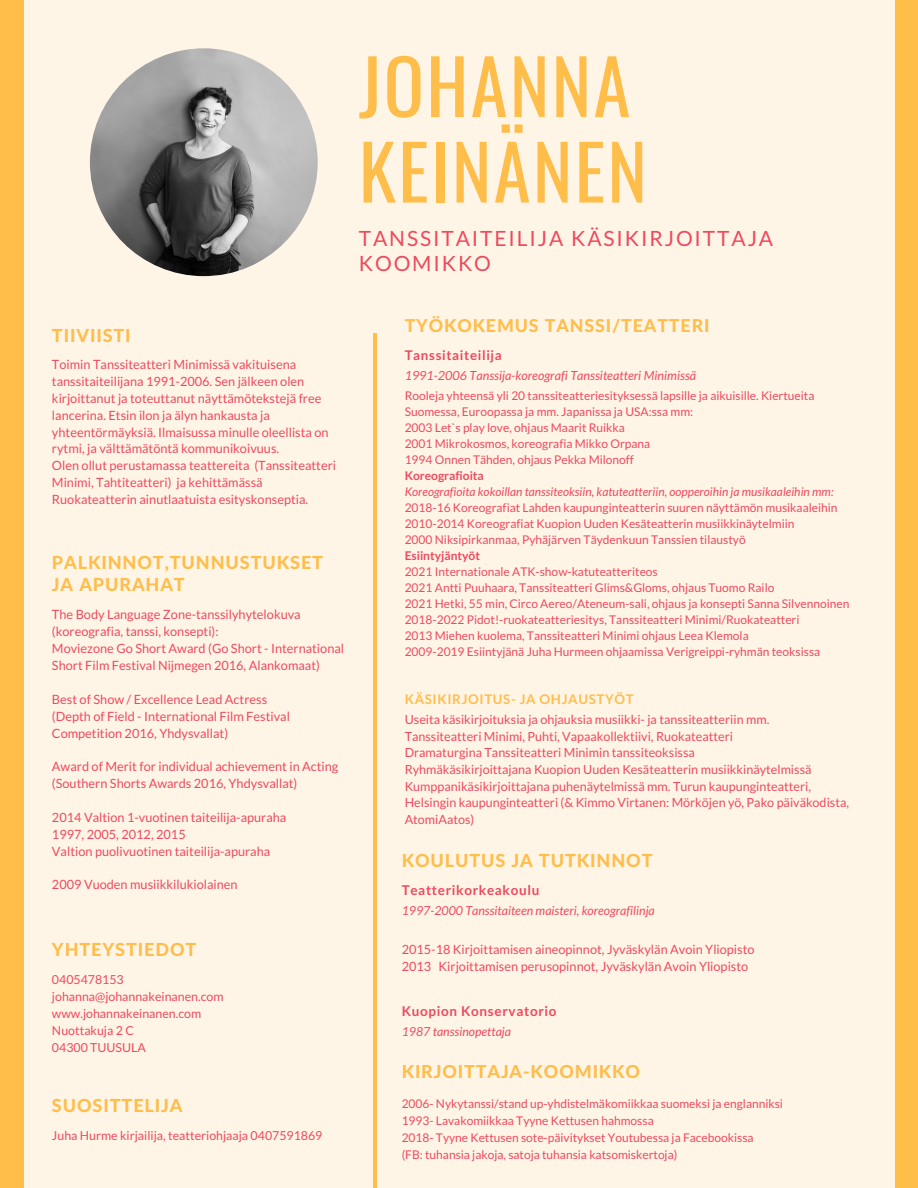
<style>
.page{position:relative;width:918px;height:1188px;background:#fff5e7}
.page>*{position:absolute;margin:0;border:0;box-sizing:border-box;transform-origin:0 0}
.t1{font:75px/85.5px "Oswald";letter-spacing:.03em;color:#ffbd4a}
.t2{font:21px/24.8px "Lato";letter-spacing:.09em;color:#ee495d}
.t3{font:800 18px/22.5px "Lato Latin";letter-spacing:.05em;color:#ffbd4a}
.t4{font:800 17.85px "Lato Latin";letter-spacing:.05em;color:#ffbd4a}
.t5{font:800 17.7px "Lato Latin";letter-spacing:.05em;color:#ffbd4a}
.t6{font:700 13.5px "Lato";letter-spacing:.05em;color:#ee495d}
.t7{font:700 13.35px "Lato";letter-spacing:.05em;color:#ffbd4a}
.t8{font:700 13.35px "Lato";letter-spacing:.05em;color:#ee495d}
.t9{font:12.75px/16.8px "Lato";color:#ee495d}
.t10{font:12.6px/16.6px "Lato";color:#ee495d}
.t11{font:italic 12.6px "Lato";color:#ee495d}
.t12{font:12.3px "Lato";color:#ee495d}
.t13{font:italic 12.3px "Lato";color:#ee495d}
.t14{font:12px/16px "Lato";color:#ee495d}
.t15{font:italic 12px "Lato";color:#ee495d}
.t16{font:700 12px "Lato";color:#ee495d}
</style>
<div class="page">
<div style="left:0;top:0;width:23px;height:1188px;background:#ffbd4a"></div>
<div style="left:895px;top:0;width:23px;height:1188px;background:#ffbd4a"></div>
<img style="left:90px;top:48px;width:228px;height:228px;border-radius:50%">
<hr style="left:373px;top:334px;width:3px;height:854px;background:#ffbd4a">
<p class="t1" style="left:359px;top:40px;width:290px">JOHANNA<br>KEINÄNEN</p>
<p class="t2" style="left:359px;top:226px;width:416px">TANSSITAITEILIJA KÄSIKIRJOITTAJA<br>KOOMIKKO</p>
<p class="t3" style="left:52px;top:325px;width:80px">TIIVIISTI</p>
<p class="t9" style="left:52px;top:356px;width:278px">Toimin Tanssiteatteri Minimissä vakituisena tanssitaiteilijana 1991-2006. Sen jälkeen olen kirjoittanut ja toteuttanut näyttämötekstejä free lancerina. Etsin ilon ja älyn hankausta ja yhteentörmäyksiä. Ilmaisussa minulle oleellista on rytmi, ja välttämätöntä kommunikoivuus.</p>
<p class="t9" style="left:52px;top:457px;width:286px">Olen ollut perustamassa teattereita (Tanssiteatteri<br>Minimi, Tahtiteatteri) ja kehittämässä<br>Ruokateatterin ainutlaatuista esityskonseptia.</p>
<p class="t3" style="left:52px;top:552px;width:273px">PALKINNOT,TUNNUSTUKSET<br>JA APURAHAT</p>
<p class="t9" style="left:52px;top:606px;width:250px">The Body Language Zone-tanssilyhytelokuva (koreografia, tanssi, konsepti):</p>
<p class="t9" style="left:52px;top:640px;width:294px">Moviezone Go Short Award (Go Short - International<br>Short Film Festival Nijmegen 2016, Alankomaat)</p>
<p class="t9" style="left:52px;top:690px;width:217px">Best of Show / Excellence Lead Actress</p>
<p class="t9" style="left:52px;top:707px;width:239px">(Depth of Field - International Film Festival</p>
<p class="t9" style="left:52px;top:724px;width:178px">Competition 2016, Yhdysvallat)</p>
<p class="t9" style="left:52px;top:758px;width:288px">Award of Merit for individual achievement in Acting (Southern Shorts Awards 2016, Yhdysvallat)</p>
<p class="t9" style="left:52px;top:809px;width:236px">2014 Valtion 1-vuotinen taiteilija-apuraha</p>
<p class="t9" style="left:52px;top:825px;width:135px">1997, 2005, 2012, 2015</p>
<p class="t9" style="left:52px;top:842px;width:220px">Valtion puolivuotinen taiteilija-apuraha</p>
<p class="t9" style="left:52px;top:876px;width:187px">2009 Vuoden musiikkilukiolainen</p>
<p class="t3" style="left:52px;top:939px;width:146px">YHTEYSTIEDOT</p>
<p class="t12" style="left:52px;top:972px;width:73px">0405478153</p>
<p class="t12" style="left:52px;top:989px;width:173px">johanna@johannakeinanen.com</p>
<p class="t12" style="left:52px;top:1006px;width:151px">www.johannakeinanen.com</p>
<p class="t12" style="left:52px;top:1023px;width:83px">Nuottakuja 2 C</p>
<p class="t12" style="left:52px;top:1040px;width:96px">04300 TUUSULA</p>
<p class="t3" style="left:52px;top:1095px;width:132px">SUOSITTELIJA</p>
<p class="t12" style="left:52px;top:1128px;width:272px">Juha Hurme kirjailija, teatteriohjaaja 0407591869</p>
<p class="t5" style="left:405px;top:318px;width:306px">TYÖKOKEMUS TANSSI/TEATTERI</p>
<p class="t8" style="left:405px;top:347px;width:99px">Tanssitaiteilija</p>
<p class="t11" style="left:405px;top:368px;width:293px">1991-2006 Tanssija-koreografi Tanssiteatteri Minimissä</p>
<p class="t14" style="left:405px;top:388px;width:411px">Rooleja yhteensä yli 20 tanssiteatteriesityksessä lapsille ja aikuisille. Kiertueita<br>Suomessa, Euroopassa ja mm. Japanissa ja USA:ssa mm:</p>
<p class="t14" style="left:405px;top:420px;width:222px">2003 Let`s play love, ohjaus Maarit Ruikka</p>
<p class="t14" style="left:405px;top:436px;width:247px">2001 Mikrokosmos, koreografia Mikko Orpana</p>
<p class="t14" style="left:405px;top:452px;width:231px">1994 Onnen Tähden, ohjaus Pekka Milonoff</p>
<p class="t16" style="left:405px;top:468px;width:81px">Koreografioita</p>
<p class="t15" style="left:405px;top:484px;width:430px">Koreografioita kokoillan tanssiteoksiin, katuteatteriin, oopperoihin ja musikaaleihin mm:</p>
<p class="t14" style="left:405px;top:500px;width:434px">2018-16 Koreografiat Lahden kaupunginteatterin suuren näyttämön musikaaleihin</p>
<p class="t14" style="left:405px;top:516px;width:391px">2010-2014 Koreografiat Kuopion Uuden Kesäteatterin musiikkinäytelmiin</p>
<p class="t14" style="left:405px;top:532px;width:343px">2000 Niksipirkanmaa, Pyhäjärven Täydenkuun Tanssien tilaustyö</p>
<p class="t16" style="left:405px;top:548px;width:77px">Esiintyjäntyöt</p>
<p class="t14" style="left:405px;top:564px;width:255px">2021 Internationale ATK-show-katuteatteriteos</p>
<p class="t14" style="left:405px;top:580px;width:371px">2021 Antti Puuhaara, Tanssiteatteri Glims&amp;Gloms, ohjaus Tuomo Railo</p>
<p class="t14" style="left:405px;top:596px;width:446px">2021 Hetki, 55 min, Circo Aereo/Ateneum-sali, ohjaus ja konsepti Sanna Silvennoinen</p>
<p class="t14" style="left:405px;top:612px;width:396px">2018-2022 Pidot!-ruokateatteriesitys, Tanssiteatteri Minimi/Ruokateatteri</p>
<p class="t14" style="left:405px;top:628px;width:346px">2013 Miehen kuolema, Tanssiteatteri Minimi ohjaus Leea Klemola</p>
<p class="t14" style="left:405px;top:644px;width:417px">2009-2019 Esiintyjänä Juha Hurmeen ohjaamissa Verigreippi-ryhmän teoksissa</p>
<p class="t7" style="left:405px;top:691px;width:231px">KÄSIKIRJOITUS- JA OHJAUSTYÖT</p>
<p class="t10" style="left:405px;top:711px;width:366px">Useita käsikirjoituksia ja ohjauksia musiikki- ja tanssiteatteriin mm.</p>
<p class="t10" style="left:405px;top:728px;width:330px">Tanssiteatteri Minimi, Puhti, Vapaakollektiivi, Ruokateatteri</p>
<p class="t10" style="left:405px;top:744px;width:292px">Dramaturgina Tanssiteatteri Minimin tanssiteoksissa</p>
<p class="t10" style="left:405px;top:761px;width:408px">Ryhmäkäsikirjoittajana Kuopion Uuden Kesäteatterin musiikkinäytelmissä</p>
<p class="t10" style="left:405px;top:778px;width:408px">Kumppanikäsikirjoittajana puhenäytelmissä mm. Turun kaupunginteatteri,</p>
<p class="t10" style="left:405px;top:794px;width:446px">Helsingin kaupunginteatteri (&amp; Kimmo Virtanen: Mörköjen yö, Pako päiväkodista,<br>AtomiAatos)</p>
<p class="t3" style="left:402px;top:850px;width:252px">KOULUTUS JA TUTKINNOT</p>
<p class="t6" style="left:402px;top:882px;width:139px">Teatterikorkeakoulu</p>
<p class="t13" style="left:402px;top:903px;width:255px">1997-2000 Tanssitaiteen maisteri, koreografilinja</p>
<p class="t9" style="left:402px;top:941px;width:354px">2015-18 Kirjoittamisen aineopinnot, Jyväskylän Avoin Yliopisto</p>
<p class="t9" style="left:402px;top:957px;width:348px">2013 Kirjoittamisen perusopinnot, Jyväskylän Avoin Yliopisto</p>
<p class="t6" style="left:402px;top:1003px;width:156px">Kuopion Konservatorio</p>
<p class="t13" style="left:402px;top:1024px;width:111px">1987 tanssinopettaja</p>
<p class="t4" style="left:402px;top:1064px;width:240px">KIRJOITTAJA-KOOMIKKO</p>
<p class="t14" style="left:402px;top:1096px;width:383px">2006- Nykytanssi/stand up-yhdistelmäkomiikkaa suomeksi ja englanniksi</p>
<p class="t14" style="left:402px;top:1112px;width:254px">1993- Lavakomiikkaa Tyyne Kettusen hahmossa</p>
<p class="t14" style="left:402px;top:1129px;width:353px">2018- Tyyne Kettusen sote-päivitykset Youtubessa ja Facebookissa</p>
<p class="t14" style="left:402px;top:1146px;width:277px">(FB: tuhansia jakoja, satoja tuhansia katsomiskertoja)</p>
</div>
